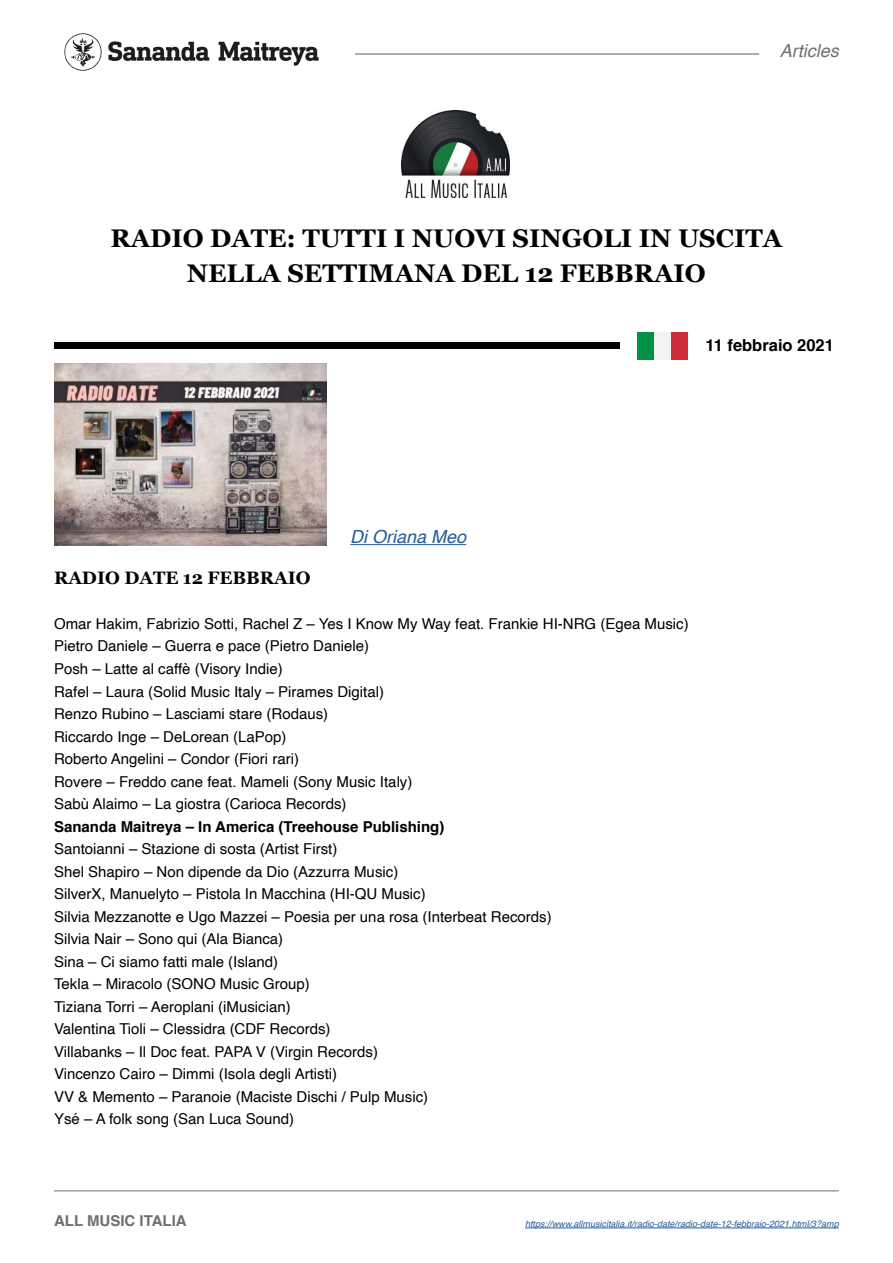
<style>
.page{position:relative;width:893px;height:1263px;background:#fff}
.page>*{position:absolute;margin:0;border:0;box-sizing:border-box;transform-origin:0 0}
.t1{font:700 25.5px/34.5px "Georgia";color:#000;text-align:center}
.t2{font:700 18px "Georgia";color:#000}
.t3{font:italic 18px "Helvetica";color:#275b9b}
.t4{font:italic 18px "Helvetica";color:#706f6f}
.t5{font:700 16.5px "Helvetica";color:#000}
.t6{font:15px/22.5px "Helvetica";color:#000}
.t7{font:700 15px "Helvetica";color:#000}
.t8{font:700 15px "Helvetica";color:#706f6f}
.t9{font:italic 9px "Helvetica";color:#275b9b}
</style>
<div class="page">
<div style="left:54px;top:342px;width:566px;height:7px;background:#000"></div>
<img style="left:64px;top:33px;width:255px;height:38px">
<hr style="left:350px;top:544px;width:116px;height:1px;background:#275b9b">
<hr style="left:355px;top:53px;width:404px;height:2px;background:#706f6f">
<hr style="left:54px;top:1190px;width:785px;height:1px;background:#706f6f">
<img style="left:402px;top:111px;width:108px;height:86px">
<hr style="left:525px;top:1227px;width:314px;height:1px;background:#275b9b">
<div style="left:637px;top:332px;width:17px;height:27px;background:#009145"></div>
<div style="left:654px;top:332px;width:17px;height:27px;background:#f2f2f2"></div>
<div style="left:671px;top:332px;width:16px;height:27px;background:#cf2b38"></div>
<img style="left:54px;top:364px;width:272px;height:181px">
<p class="t4" style="left:780px;top:36px;width:61px">Articles</p>
<h1 class="t1" style="left:111px;top:220px;width:673px">RADIO DATE: TUTTI I NUOVI SINGOLI IN USCITA<br>NELLA SETTIMANA DEL 12 FEBBRAIO</h1>
<p class="t5" style="left:705px;top:331px;width:130px">11 febbraio 2021</p>
<p class="t3" style="left:350px;top:523px;width:118px">Di Oriana Meo</p>
<p class="t2" style="left:54px;top:564px;width:258px">RADIO DATE 12 FEBBRAIO</p>
<p class="t6" style="left:54px;top:613px;width:636px">Omar Hakim, Fabrizio Sotti, Rachel Z – Yes I Know My Way feat. Frankie HI-NRG (Egea Music)<br>Pietro Daniele – Guerra e pace (Pietro Daniele)<br>Posh – Latte al caffè (Visory Indie)<br>Rafel – Laura (Solid Music Italy – Pirames Digital)<br>Renzo Rubino – Lasciami stare (Rodaus)<br>Riccardo Inge – DeLorean (LaPop)<br>Roberto Angelini – Condor (Fiori rari)<br>Rovere – Freddo cane feat. Mameli (Sony Music Italy)<br>Sabù Alaimo – La giostra (Carioca Records)</p>
<p class="t7" style="left:54px;top:814px;width:392px">Sananda Maitreya – In America (Treehouse Publishing)</p>
<p class="t6" style="left:54px;top:838px;width:499px">Santoianni – Stazione di sosta (Artist First)<br>Shel Shapiro – Non dipende da Dio (Azzurra Music)<br>SilverX, Manuelyto – Pistola In Macchina (HI-QU Music)<br>Silvia Mezzanotte e Ugo Mazzei – Poesia per una rosa (Interbeat Records)<br>Silvia Nair – Sono qui (Ala Bianca)<br>Sina – Ci siamo fatti male (Island)<br>Tekla – Miracolo (SONO Music Group)<br>Tiziana Torri – Aeroplani (iMusician)<br>Valentina Tioli – Clessidra (CDF Records)<br>Villabanks – Il Doc feat. PAPA V (Virgin Records)<br>Vincenzo Cairo – Dimmi (Isola degli Artisti)<br>VV &amp; Memento – Paranoie (Maciste Dischi / Pulp Music)<br>Ysé – A folk song (San Luca Sound)</p>
<p class="t8" style="left:54px;top:1209px;width:134px">ALL MUSIC ITALIA</p>
<p class="t9" style="left:525px;top:1217px;width:315px">https://www.allmusicitalia.it/radio-date/radio-date-12-febbraio-2021.html/3?amp</p>
</div>
